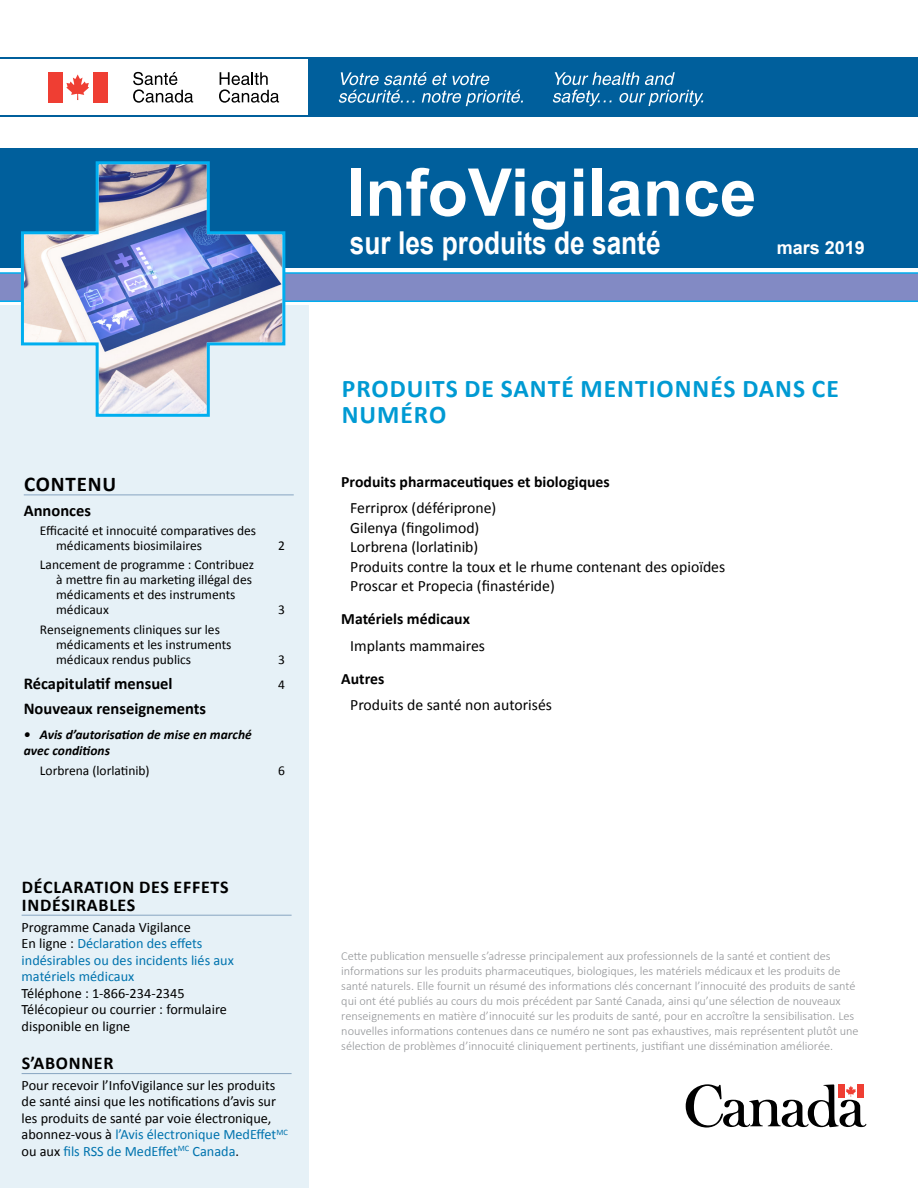
<style>
.page{position:relative;width:918px;height:1188px;background:#fff}
.page>*{position:absolute;margin:0;border:0;box-sizing:border-box;transform-origin:0 0}
.t1{font:700 66px "Arial";color:#fff}
.t2{font:700 31.5px "Arial";color:#fff;scale:.83 1}
.t3{font:700 25.5px/25.5px "Calibri";letter-spacing:.04em;color:#009ad3}
.t4{font:700 21px "Calibri";letter-spacing:.04em;color:#000}
.t5{font:700 18px/18px "Calibri";letter-spacing:.04em;color:#000}
.t6{font:700 18px "Arial";color:#fff}
.t7{font:700 16.5px "Calibri";color:#000}
.t8{font:15.75px/19.5px "Calibri";color:#000}
.t9{font:700 15.75px "Calibri";color:#000}
.t10{font:14.25px/16.5px "Calibri";color:#000}
.t11{font:14.25px/16.5px "Calibri";color:#0073ae}
.t12{font:13.5px/15px "Calibri";color:#000}
.t13{font:italic 700 13.5px/16.5px "Calibri";color:#000}
.t14{font:300 12.3px/15px "Calibri";color:#939598}
.s1{color:#000}
.s2{color:#0073ae}
</style>
<div class="page">
<hr style="left:0;top:57px;width:309px;height:2px;background:#005f9c">
<hr style="left:0;top:115px;width:309px;height:2px;background:#005f9c">
<div style="left:309px;top:57px;width:609px;height:60px;background:#005f9c"></div>
<svg style="left:685px;top:1084px;width:182px;height:44px"></svg>
<div style="left:48px;top:72px;width:15px;height:30px;background:#ef3e33"></div>
<svg style="left:66px;top:74px;width:23px;height:26px"></svg>
<div style="left:93px;top:72px;width:14px;height:30px;background:#ef3e33"></div>
<svg style="left:133px;top:72px;width:60px;height:31px"></svg>
<svg style="left:219px;top:72px;width:60px;height:31px"></svg>
<svg style="left:553px;top:72px;width:150px;height:34px"></svg>
<svg style="left:339px;top:72px;width:184px;height:34px"></svg>
<div style="left:0;top:306px;width:308px;height:882px;background:#e6f1f7"></div>
<div style="left:0;top:148px;width:918px;height:120px;background:#005f9c"></div>
<svg style="left:0;top:272px;width:918px;height:30px;background:#758ec8"></svg>
<svg style="left:19px;top:161px;width:268px;height:256px"></svg>
<hr style="left:22px;top:915px;width:270px;height:1px;background:#87a5c1">
<hr style="left:22px;top:1073px;width:270px;height:1px;background:#87a5c1">
<hr style="left:24px;top:495px;width:270px;height:1px;background:#87a5c1">
<h3 class="t4" style="left:24px;top:471px;width:94px">CONTENU</h3>
<h3 class="t7" style="left:24px;top:500px;width:69px">Annonces</h3>
<p class="t12" style="left:56px;top:523px;width:202px;text-indent:-16px">Efficacité et innocuité comparatives des médicaments biosimilaires</p>
<p class="t12" style="left:56px;top:558px;width:200px;text-indent:-16px">Lancement de programme : Contribuez à mettre fin au marketing illégal des médicaments et des instruments médicaux</p>
<p class="t12" style="left:56px;top:622px;width:177px;text-indent:-16px">Renseignements cliniques sur les médicaments et les instruments médicaux rendus publics</p>
<p class="t12" style="left:278px;top:538px;width:8px">2</p>
<p class="t12" style="left:278px;top:603px;width:8px">3</p>
<p class="t12" style="left:278px;top:652px;width:8px">3</p>
<h3 class="t7" style="left:24px;top:673px;width:150px">Récapitulatif mensuel</h3>
<p class="t12" style="left:278px;top:677px;width:8px">4</p>
<h3 class="t7" style="left:24px;top:698px;width:184px">Nouveaux renseignements</h3>
<p class="t13" style="left:24px;top:726px;width:230px">• Avis d’autorisation de mise en marché avec conditions</p>
<p class="t12" style="left:40px;top:763px;width:111px">Lorbrena (lorlatinib)</p>
<p class="t12" style="left:278px;top:763px;width:8px">6</p>
<h3 class="t5" style="left:22px;top:878px;width:208px">DÉCLARATION DES EFFETS<br>INDÉSIRABLES</h3>
<p class="t11" style="left:22px;top:919px;width:214px"><span class="s1">Programme Canada Vigilance<br>En ligne :</span> Déclaration des effets indésirables ou des incidents liés aux matériels médicaux</p>
<p class="t10" style="left:22px;top:985px;width:207px">Téléphone : 1-866-234-2345<br>Télécopieur ou courrier : formulaire disponible en ligne</p>
<h3 class="t5" style="left:22px;top:1054px;width:93px">S’ABONNER</h3>
<p class="t10" style="left:22px;top:1077px;width:268px">Pour recevoir l’InfoVigilance sur les produits de santé ainsi que les notifications d’avis sur les produits de santé par voie électronique, abonnez-vous à <span class="s2">l’Avis électronique MedEffet</span><sup>MC </sup>ou aux <span class="s2">fils RSS de MedEffet</span><sup>MC</sup> <span class="s2">Canada</span>.</p>
<h1 class="t1" style="left:347px;top:149px;width:411px">InfoVigilance</h1>
<h2 class="t2" style="left:350px;top:222px;width:376px">sur les produits de santé</h2>
<h3 class="t6" style="left:777px;top:236px;width:90px">mars 2019</h3>
<h3 class="t3" style="left:342px;top:376px;width:499px">PRODUITS DE SANTÉ MENTIONNÉS DANS CE<br>NUMÉRO</h3>
<p class="t9" style="left:341px;top:472px;width:270px">Produits pharmaceutiques et biologiques</p>
<p class="t8" style="left:350px;top:498px;width:377px">Ferriprox (défériprone)<br>Gilenya (fingolimod)<br>Lorbrena (lorlatinib)<br>Produits contre la toux et le rhume contenant des opioïdes Proscar et Propecia (finastéride)</p>
<p class="t9" style="left:341px;top:609px;width:130px">Matériels médicaux</p>
<p class="t8" style="left:350px;top:636px;width:136px">Implants mammaires</p>
<p class="t9" style="left:341px;top:668px;width:45px">Autres</p>
<p class="t8" style="left:350px;top:695px;width:203px">Produits de santé non autorisés</p>
<p class="t14" style="left:341px;top:948px;width:519px">Cette publication mensuelle s’adresse principalement aux professionnels de la santé et contient des informations sur les produits pharmaceutiques, biologiques, les matériels médicaux et les produits de santé naturels. Elle fournit un résumé des informations clés concernant l’innocuité des produits de santé qui ont été publiés au cours du mois précédent par Santé Canada, ainsi qu’une sélection de nouveaux renseignements en matière d’innocuité sur les produits de santé, pour en accroître la sensibilisation. Les nouvelles informations contenues dans ce numéro ne sont pas exhaustives, mais représentent plutôt une sélection de problèmes d’innocuité cliniquement pertinents, justifiant une dissémination améliorée.</p>
</div>
